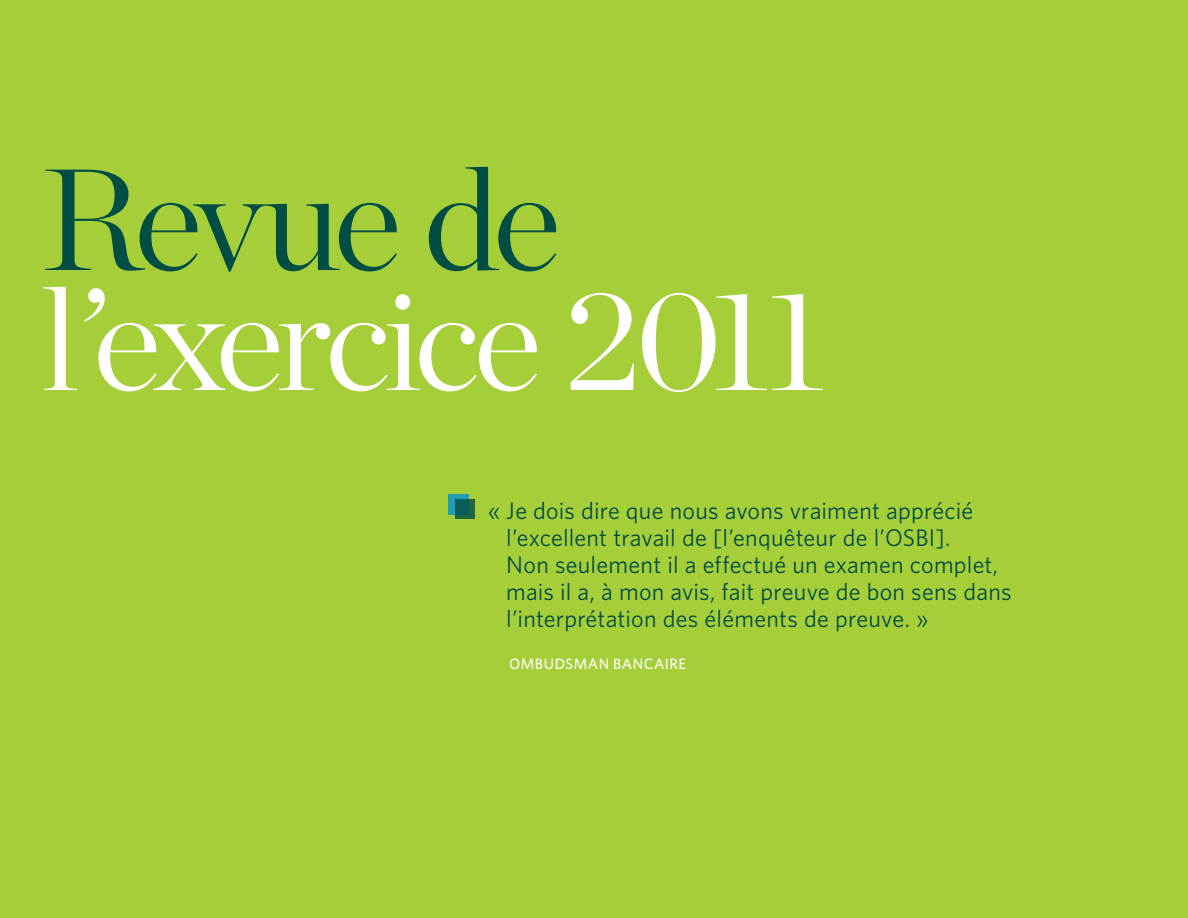
<style>
.page{position:relative;width:1188px;height:918px;background:#a6ce39}
.page>*{position:absolute;margin:0;border:0;box-sizing:border-box;transform-origin:0 0}
.t1{font:300 144px/120px "Chronicle Display";letter-spacing:-.05em;color:#fff}
.t2{font:24px/27px "Whitney HTF";letter-spacing:.01em;color:#004d43}
.t3{font:15px "Whitney HTF Medium SC";letter-spacing:.035em;color:#fff}
.s1{color:#004d43}
</style>
<div class="page">
<div style="left:448px;top:494px;width:21px;height:20px;background:linear-gradient(to bottom,#219eb5,#219eb5)"></div>
<svg style="left:455px;top:500px;width:20px;height:19px"></svg>
<p class="t1" style="left:41px;top:149px;width:785px"><span class="s1">Revue de </span>l’exercice 2011</p>
<p class="t2" style="left:506px;top:496px;width:507px;text-indent:-18px">« Je dois dire que nous avons vraiment apprécié l’excellent travail de [l’enquêteur de l’OSBI].<br>Non seulement il a effectué un examen complet, mais il a, à mon avis, fait preuve de bon sens dans l’interprétation des éléments de preuve. »</p>
<p class="t3" style="left:509px;top:654px;width:178px">OMBUDSMAN BANCAIRE</p>
</div>
